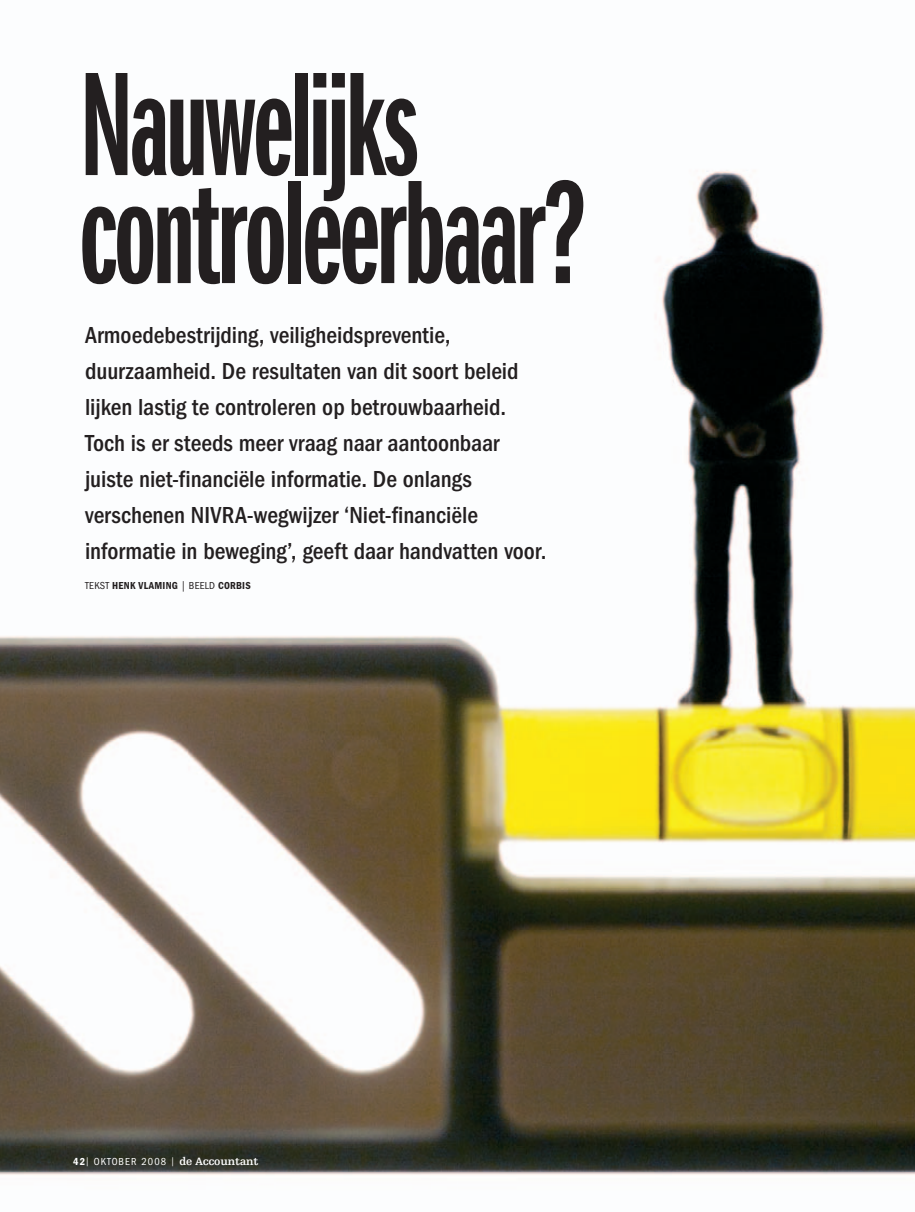
<style>
.page{position:relative;width:915px;height:1212px;background:#fff}
.page>*{position:absolute;margin:0;border:0;box-sizing:border-box;transform-origin:0 0}
.t1{font:153px/108px "ITC Franklin Gothic Std Dm X Cp";letter-spacing:-.025em;color:#231f20;scale:.95 1}
.t2{font:500 condensed 24px/36px "ITC Franklin Gothic Std";color:#231f20}
.t3{font:700 11.25px "Egyptienne FLT Std";letter-spacing:-.01em;color:#fff}
.t4{font:10.5px "ITC Franklin Gothic Std Dm Cd";letter-spacing:.02em;color:#231f20}
.s1{font-family:"ITC Franklin Gothic Std";font-stretch:condensed}
.s2{font-family:"ITC Franklin Gothic Std Dm Cd";font-weight:400;font-size:10.5px}
.s3{font-family:"ITC Franklin Gothic Std";font-weight:400;font-stretch:condensed;font-size:9px}
.s4{font-family:"ITC Franklin Gothic Std";font-weight:400;font-stretch:condensed;font-size:10.5px}
</style>
<div class="page">
<img style="left:0;top:170px;width:914px;height:1005px">
<h1 class="t1" style="left:79px;top:85px;width:536px">Nauwelijks controleerbaar?</h1>
<p class="t2" style="left:85px;top:319px;width:462px">Armoedebestrijding, veiligheidspreventie, duurzaamheid. De resultaten van dit soort beleid lijken lastig te controleren op betrouwbaarheid.<br>Toch is er steeds meer vraag naar aantoonbaar juiste niet-financiële informatie. De onlangs verschenen NIVRA-wegwijzer ‘Niet-financiële informatie in beweging’, geeft daar handvatten voor.</p>
<p class="t4" style="left:85px;top:582px;width:167px"><span class="s1">TEKST</span> HENK VLAMING <span class="s1">| BEELD</span> CORBIS</p>
<p class="t3" style="left:73px;top:1157px;width:187px"><span class="s2">42</span><span class="s3">|</span> <span class="s4">OKTOBER 2008</span> <span class="s3">|</span> de Accountant</p>
</div>
